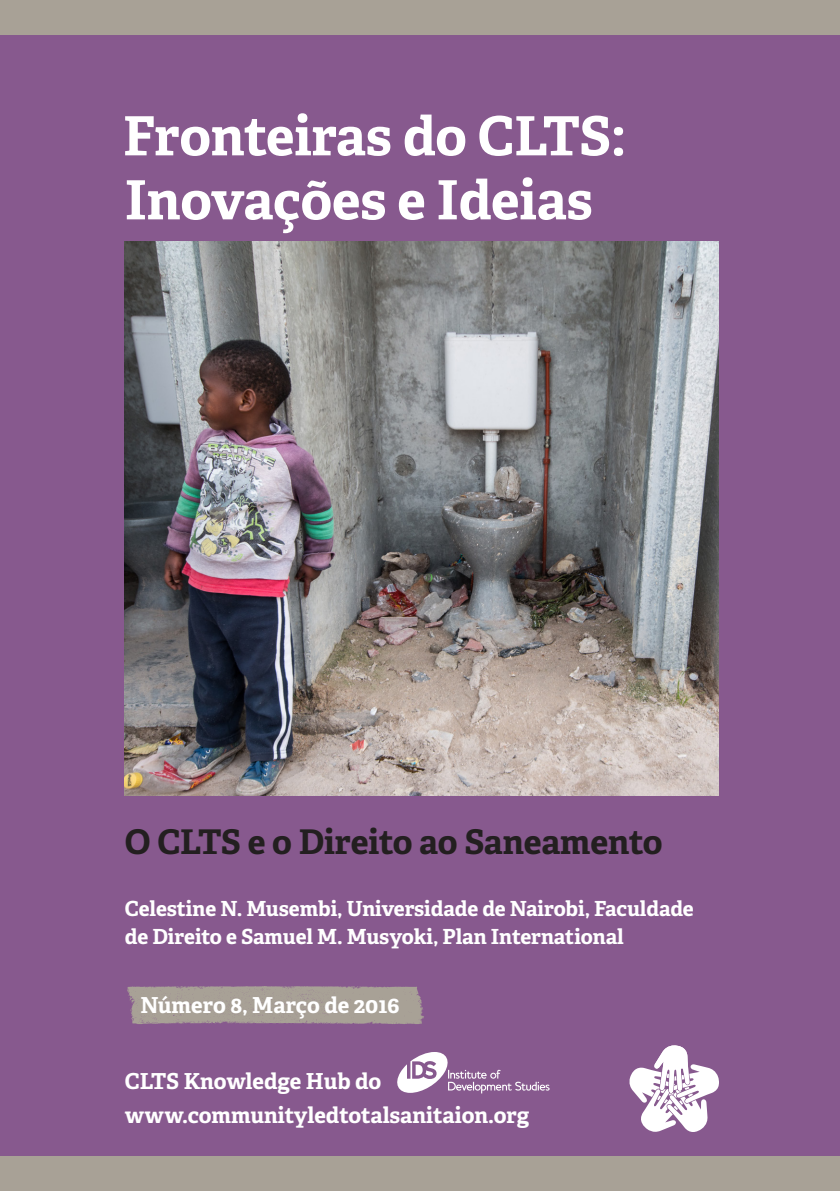
<style>
.page{position:relative;width:840px;height:1191px;background:#fff}
.page>*{position:absolute;margin:0;border:0;box-sizing:border-box;transform-origin:0 0}
.Series_title{font:700 54px/64px "Adelle Basic";letter-spacing:-.005em;color:#fff}
.Issue_title{font:700 34px "Adelle Basic";letter-spacing:-.005em;color:#231f20}
.Hub_etc{font:700 22px "Adelle Basic";color:#fff}
.Wording_on_strips{font:700 22px "Adelle Basic";color:#fff}
.Author_on_front_cove{font:700 20.8px/28px "Adelle Basic";letter-spacing:-.005em;color:#fff}
</style>
<div class="page">
<div style="left:0;top:34px;width:839px;height:1123px;background:#87598e"></div>
<img style="left:125px;top:983px;width:302px;height:42px">
<div style="left:0;top:0;width:839px;height:34px;background:#a8a196"></div>
<div style="left:0;top:1157px;width:839px;height:34px;background:#a8a196"></div>
<svg style="left:395px;top:1052px;width:154px;height:41px"></svg>
<img style="left:125px;top:241px;width:593px;height:555px">
<svg style="left:629px;top:1045px;width:89px;height:87px"></svg>
<p class="Series_title" style="left:123px;top:104px;width:504px">Fronteiras do CLTS:<br>Inovações e Ideias</p>
<p class="Issue_title" style="left:125px;top:820px;width:539px">O CLTS e o Direito ao Saneamento</p>
<p class="Author_on_front_cove" style="left:125px;top:894px;width:570px">Celestine N. Musembi, Universidade de Nairobi, Faculdade de Direito e Samuel M. Musyoki, Plan International</p>
<p class="Wording_on_strips" style="left:140px;top:991px;width:260px">Número 8, Março de 2016</p>
<p class="Hub_etc" style="left:125px;top:1067px;width:258px">CLTS Knowledge Hub do</p>
<p class="Hub_etc" style="left:125px;top:1101px;width:405px">www.communityledtotalsanitaion.org</p>
</div>
